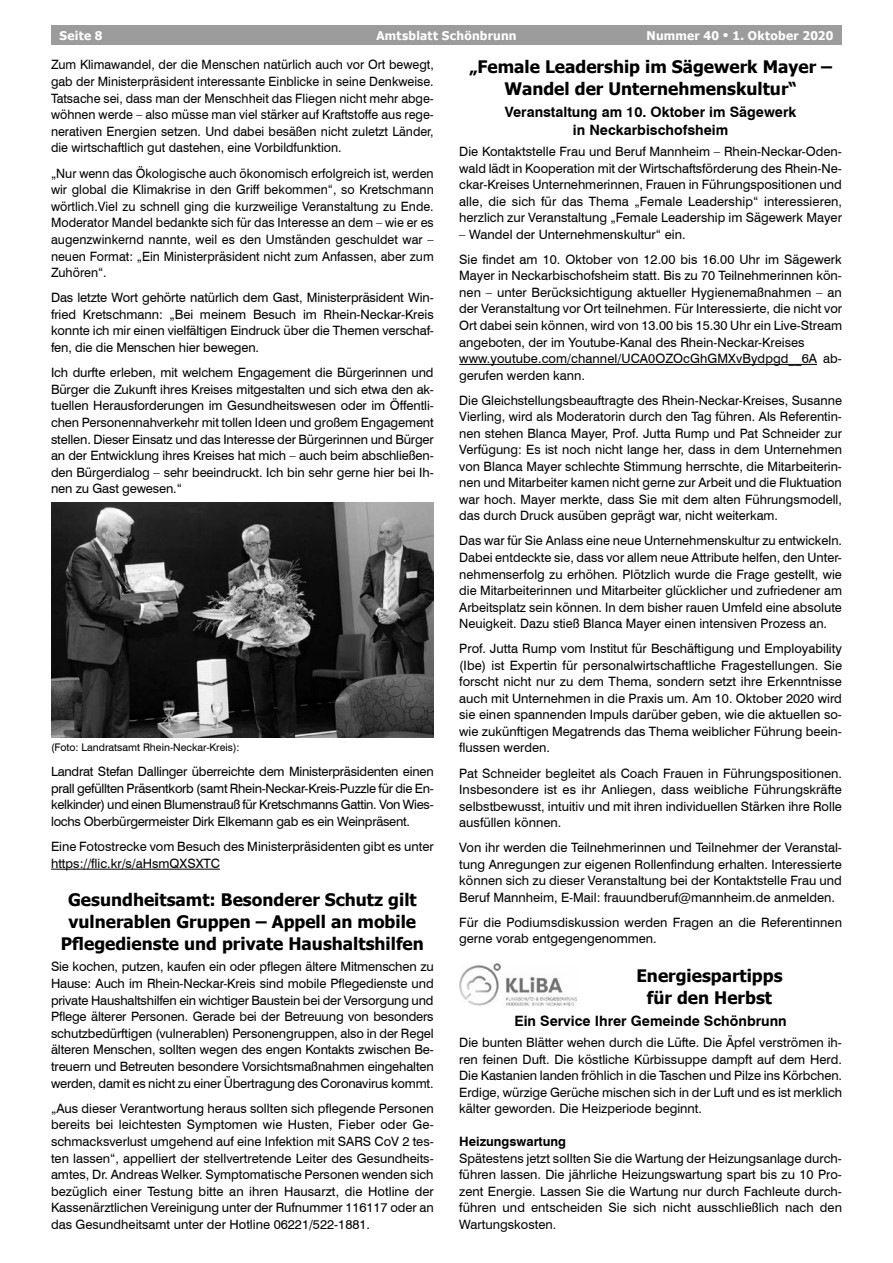
<style>
.page{position:relative;width:893px;height:1263px;background:#fff}
.page>*{position:absolute;margin:0;border:0;box-sizing:border-box;transform-origin:0 0}
.t1{font:700 17.25px/22px "Tahoma";color:#000;text-align:center}
.t2{font:700 14.25px/18.1px "Swiss 721 BT";color:#000;text-align:center}
.t3{font:12.9px/16.5px "Swiss 721 BT";color:#000;text-align:justify}
.t4{font:700 12.9px "Swiss 721 BT";color:#000}
.t5{font:700 12px "Tahoma";letter-spacing:.02em;color:#fff}
.t6{font:10.5px "Swiss 721 BT";color:#000}
.s1{font-size:9px}
</style>
<div class="page">
<div style="left:51px;top:26px;width:791px;height:19px;background:#9c9c9c"></div>
<hr style="left:51px;top:869px;width:169px;height:1px;background:#000">
<img style="left:51px;top:503px;width:383px;height:235px">
<hr style="left:459px;top:364px;width:358px;height:1px;background:#000">
<img style="left:459px;top:963px;width:118px;height:43px">
<p class="t5" style="left:60px;top:27px;width:45px">Seite 8</p>
<p class="t5" style="left:376px;top:27px;width:142px">Amtsblatt Schönbrunn</p>
<p class="t5" style="left:647px;top:27px;width:188px">Nummer 40 <span class="s1">•</span> 1. Oktober 2020</p>
<p class="t3" style="left:51px;top:56px;width:384px">Zum Klimawandel, der die Menschen natürlich auch vor Ort bewegt, gab der Ministerpräsident interessante Einblicke in seine Denkweise.<br>Tatsache sei, dass man der Menschheit das Fliegen nicht mehr abge&shy;wöhnen werde – also müsse man viel stärker auf Kraftstoffe aus rege&shy;nerativen Energien setzen. Und dabei besäßen nicht zuletzt Länder, die wirtschaftlich gut dastehen, eine Vorbildfunktion.</p>
<p class="t3" style="left:51px;top:164px;width:384px">„Nur wenn das Ökologische auch ökonomisch erfolgreich ist, werden wir global die Klimakrise in den Griff bekommen“, so Kretschmann wörtlich.Viel zu schnell ging die kurzweilige Veranstaltung zu Ende.<br>Moderator Mandel bedankte sich für das Interesse an dem – wie er es augenzwinkernd nannte, weil es den Umständen geschuldet war – neuen Format: „Ein Ministerpräsident nicht zum Anfassen, aber zum Zuhören“.</p>
<p class="t3" style="left:51px;top:289px;width:384px">Das letzte Wort gehörte natürlich dem Gast, Ministerpräsident Win&shy;fried Kretschmann: „Bei meinem Besuch im Rhein-Neckar-Kreis konnte ich mir einen vielfältigen Eindruck über die Themen verschaf&shy;fen, die die Menschen hier bewegen.</p>
<p class="t3" style="left:51px;top:364px;width:384px">Ich durfte erleben, mit welchem Engagement die Bürgerinnen und Bürger die Zukunft ihres Kreises mitgestalten und sich etwa den ak&shy;tuellen Herausforderungen im Gesundheitswesen oder im Öffentli&shy;chen Personennahverkehr mit tollen Ideen und großem Engagement stellen. Dieser Einsatz und das Interesse der Bürgerinnen und Bürger an der Entwicklung ihres Kreises hat mich – auch beim abschließen&shy;den Bürgerdialog – sehr beeindruckt. Ich bin sehr gerne hier bei Ih&shy;nen zu Gast gewesen.“</p>
<h1 class="t1" style="left:469px;top:56px;width:365px">„Female Leadership im Sägewerk Mayer –<br>Wandel der Unternehmenskultur“</h1>
<p class="t2" style="left:505px;top:102px;width:293px">Veranstaltung am 10. Oktober im Sägewerk in Neckarbischofsheim</p>
<p class="t3" style="left:459px;top:143px;width:384px">Die Kontaktstelle Frau und Beruf Mannheim – Rhein-Neckar-Oden&shy;wald lädt in Kooperation mit der Wirtschaftsförderung des Rhein-Ne&shy;ckar-Kreises Unternehmerinnen, Frauen in Führungspositionen und alle, die sich für das Thema „Female Leadership“ interessieren, herzlich zur Veranstaltung „Female Leadership im Sägewerk Mayer</p>
<p class="t3" style="left:459px;top:221px;width:384px;line-height:25px">– Wandel der Unternehmenskultur“ ein.<br>Sie findet am 10. Oktober von 12.00 bis 16.00 Uhr im Sägewerk</p>
<p class="t3" style="left:459px;top:267px;width:384px;text-align:left">Mayer in Neckarbischofsheim statt. Bis zu 70 Teilnehmerinnen kön&shy;nen – unter Berücksichtigung aktueller Hygienemaßnahmen – an der Veranstaltung vor Ort teilnehmen. Für Interessierte, die nicht vor Ort dabei sein können, wird von 13.00 bis 15.30 Uhr ein Live-Stream angeboten, der im Youtube-Kanal des Rhein-Neckar-Kreises www.youtube.com/channel/UCA0OZOcGhGMXvBydpgd__6A ab&shy;gerufen werden kann.</p>
<p class="t3" style="left:459px;top:391px;width:384px">Die Gleichstellungsbeauftragte des Rhein-Neckar-Kreises, Susanne Vierling, wird als Moderatorin durch den Tag führen. Als Referentin&shy;nen stehen Blanca Mayer, Prof. Jutta Rump und Pat Schneider zur Verfügung: Es ist noch nicht lange her, dass in dem Unternehmen von Blanca Mayer schlechte Stimmung herrschte, die Mitarbeiterin&shy;nen und Mitarbeiter kamen nicht gerne zur Arbeit und die Fluktuation war hoch. Mayer merkte, dass Sie mit dem alten Führungsmodell, das durch Druck ausüben geprägt war, nicht weiterkam.</p>
<p class="t3" style="left:459px;top:532px;width:384px">Das war für Sie Anlass eine neue Unternehmenskultur zu entwickeln.<br>Dabei entdeckte sie, dass vor allem neue Attribute helfen, den Unter&shy;nehmenserfolg zu erhöhen. Plötzlich wurde die Frage gestellt, wie die Mitarbeiterinnen und Mitarbeiter glücklicher und zufriedener am Arbeitsplatz sein können. In dem bisher rauen Umfeld eine absolute Neuigkeit. Dazu stieß Blanca Mayer einen intensiven Prozess an.</p>
<p class="t3" style="left:459px;top:640px;width:384px">Prof. Jutta Rump vom Institut für Beschäftigung und Employability (Ibe) ist Expertin für personalwirtschaftliche Fragestellungen. Sie forscht nicht nur zu dem Thema, sondern setzt ihre Erkenntnisse auch mit Unternehmen in die Praxis um. Am 10. Oktober 2020 wird sie einen spannenden Impuls darüber geben, wie die aktuellen so&shy;wie zukünftigen Megatrends das Thema weiblicher Führung beein&shy;flussen werden.</p>
<p class="t3" style="left:459px;top:764px;width:384px">Pat Schneider begleitet als Coach Frauen in Führungspositionen.<br>Insbesondere ist es ihr Anliegen, dass weibliche Führungskräfte selbstbewusst, intuitiv und mit ihren individuellen Stärken ihre Rolle ausfüllen können.</p>
<p class="t3" style="left:459px;top:839px;width:384px">Von ihr werden die Teilnehmerinnen und Teilnehmer der Veranstal&shy;tung Anregungen zur eigenen Rollenfindung erhalten. Interessierte können sich zu dieser Veranstaltung bei der Kontaktstelle Frau und Beruf Mannheim, E-Mail: frauundberuf@mannheim.de anmelden.</p>
<p class="t3" style="left:459px;top:913px;width:384px">Für die Podiumsdiskussion werden Fragen an die Referentinnen gerne vorab entgegengenommen.</p>
<h1 class="t1" style="left:636px;top:965px;width:148px">Energiespartipps für den Herbst</h1>
<p class="t2" style="left:514px;top:1012px;width:274px">Ein Service Ihrer Gemeinde Schönbrunn</p>
<p class="t3" style="left:459px;top:1034px;width:384px">Die bunten Blätter wehen durch die Lüfte. Die Äpfel verströmen ih&shy;ren feinen Duft. Die köstliche Kürbissuppe dampft auf dem Herd.<br>Die Kastanien landen fröhlich in die Taschen und Pilze ins Körbchen.<br>Erdige, würzige Gerüche mischen sich in der Luft und es ist merklich kälter geworden. Die Heizperiode beginnt.</p>
<p class="t4" style="left:459px;top:1133px;width:108px">Heizungswartung</p>
<p class="t3" style="left:459px;top:1149px;width:384px">Spätestens jetzt sollten Sie die Wartung der Heizungsanlage durch&shy;führen lassen. Die jährliche Heizungswartung spart bis zu 10 Pro&shy;zent Energie. Lassen Sie die Wartung nur durch Fachleute durch&shy;führen und entscheiden Sie sich nicht ausschließlich nach den Wartungskosten.</p>
<p class="t6" style="left:51px;top:740px;width:190px">(Foto: Landratsamt Rhein-Neckar-Kreis):</p>
<p class="t3" style="left:51px;top:763px;width:384px">Landrat Stefan Dallinger überreichte dem Ministerpräsidenten einen prall gefüllten Präsentkorb (samt Rhein-Neckar-Kreis-Puzzle für die En&shy;kelkinder) und einen Blumenstrauß für Kretschmanns Gattin. Von Wies&shy;lochs Oberbürgermeister Dirk Elkemann gab es ein Weinpräsent.</p>
<p class="t3" style="left:51px;top:838px;width:384px">Eine Fotostrecke vom Besuch des Ministerpräsidenten gibt es unter https://flic.kr/s/aHsmQXSXTC</p>
<h1 class="t1" style="left:61px;top:890px;width:364px">Gesundheitsamt: Besonderer Schutz gilt vulnerablen Gruppen – Appell an mobile<br>Pflegedienste und private Haushaltshilfen</h1>
<p class="t3" style="left:51px;top:958px;width:384px">Sie kochen, putzen, kaufen ein oder pflegen ältere Mitmenschen zu Hause: Auch im Rhein-Neckar-Kreis sind mobile Pflegedienste und private Haushaltshilfen ein wichtiger Baustein bei der Versorgung und Pflege älterer Personen. Gerade bei der Betreuung von besonders schutzbedürftigen (vulnerablen) Personengruppen, also in der Regel älteren Menschen, sollten wegen des engen Kontakts zwischen Be&shy;treuern und Betreuten besondere Vorsichtsmaßnahmen eingehalten werden, damit es nicht zu einer Übertragung des Coronavirus kommt.</p>
<p class="t3" style="left:51px;top:1099px;width:384px">„Aus dieser Verantwortung heraus sollten sich pflegende Personen bereits bei leichtesten Symptomen wie Husten, Fieber oder Ge&shy;schmacksverlust umgehend auf eine Infektion mit SARS CoV 2 tes&shy;ten lassen“, appelliert der stellvertretende Leiter des Gesundheits&shy;amtes, Dr. Andreas Welker. Symptomatische Personen wenden sich bezüglich einer Testung bitte an ihren Hausarzt, die Hotline der Kassenärztlichen Vereinigung unter der Rufnummer 116117 oder an das Gesundheitsamt unter der Hotline 06221/522-1881.</p>
</div>
